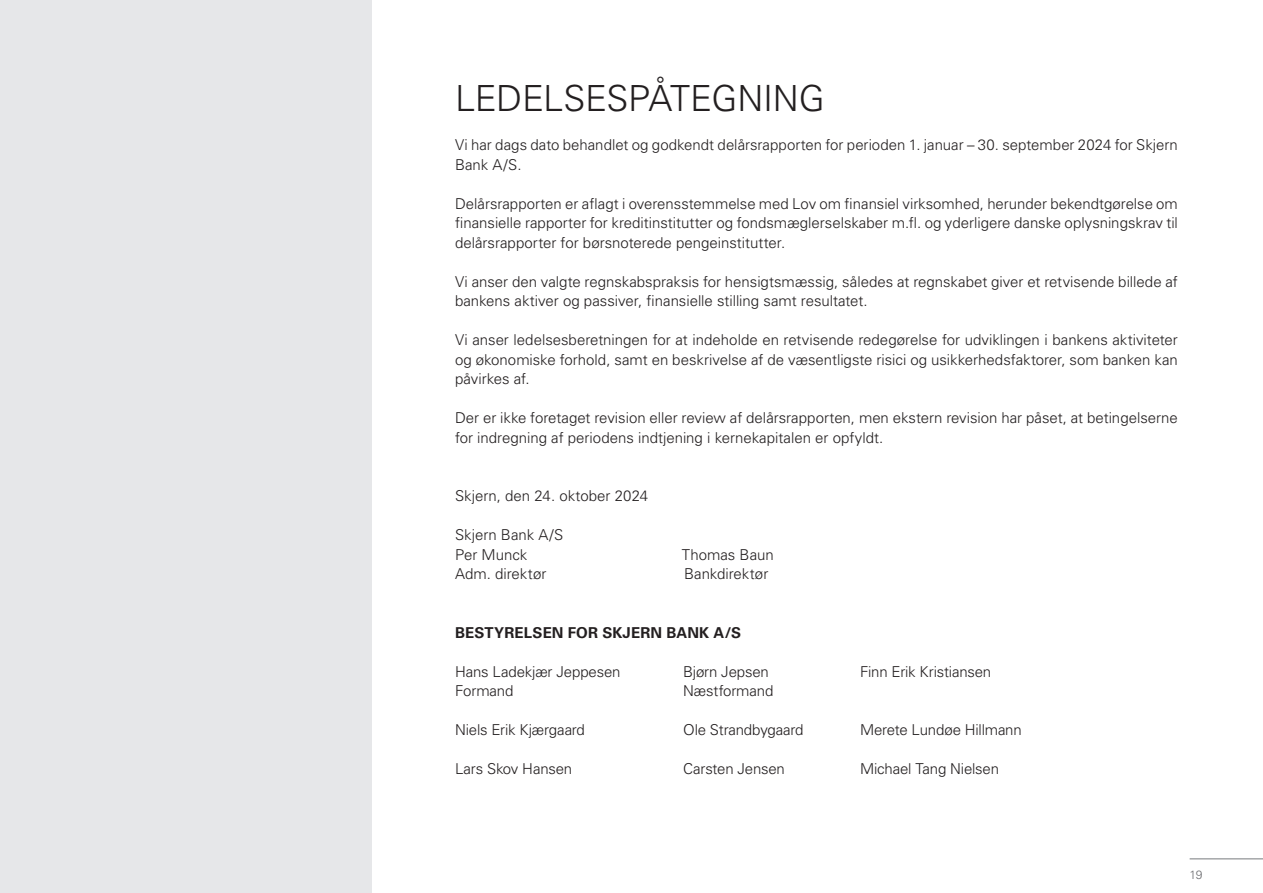
<style>
.page{position:relative;width:1263px;height:893px;background:#fff}
.page>*{position:absolute;margin:0;border:0;box-sizing:border-box;transform-origin:0 0}
.Mellemrubrik_copy-rød{font:300 36px "Univers LT Std";letter-spacing:-.005em;color:#231f20}
.Brødtekst-10{font:300 15px/19.5px "Univers LT Std";color:#231f20}
.Brødtekst-10-2{font:700 15px "Univers LT Std";letter-spacing:.01em;color:#231f20}
.t1{font:300 12px "Univers LT Std";color:#6c6d70}
</style>
<div class="page">
<hr style="left:1189px;top:858px;width:74px;height:1px;background:#808285">
<div style="left:0;top:0;width:371px;height:892px;background:#e6e7e9"></div>
<p class="Mellemrubrik_copy-rød" style="left:455px;top:77px;width:371px">LEDELSESPÅTEGNING</p>
<p class="Brødtekst-10" style="left:455px;top:135px;width:724px">Vi har dags dato behandlet og godkendt delårsrapporten for perioden 1. januar – 30. september 2024 for Skjern<br>Bank A/S.</p>
<p class="Brødtekst-10" style="left:455px;top:194px;width:724px;text-align:justify">Delårsrapporten er aflagt i overensstemmelse med Lov om finansiel virksomhed, herunder bekendtgørelse om finansielle rapporter for kreditinstitutter og fondsmæglerselskaber m.fl. og yderligere danske oplysningskrav til delårsrapporter for børsnoterede pengeinstitutter.</p>
<p class="Brødtekst-10" style="left:455px;top:272px;width:724px">Vi anser den valgte regnskabspraksis for hensigtsmæssig, således at regnskabet giver et retvisende billede af bankens aktiver og passiver, finansielle stilling samt resultatet.</p>
<p class="Brødtekst-10" style="left:455px;top:330px;width:724px;text-align:justify">Vi anser ledelsesberetningen for at indeholde en retvisende redegørelse for udviklingen i bankens aktiviteter og økonomiske forhold, samt en beskrivelse af de væsentligste risici og usikkerhedsfaktorer, som banken kan påvirkes af.</p>
<p class="Brødtekst-10" style="left:455px;top:408px;width:724px">Der er ikke foretaget revision eller review af delårsrapporten, men ekstern revision har påset, at betingelserne for indregning af periodens indtjening i kernekapitalen er opfyldt.</p>
<p class="Brødtekst-10" style="left:455px;top:486px;width:195px">Skjern, den 24. oktober 2024</p>
<p class="Brødtekst-10" style="left:455px;top:525px;width:110px">Skjern Bank A/S</p>
<p class="Brødtekst-10" style="left:455px;top:545px;width:74px">Per Munck</p>
<p class="Brødtekst-10" style="left:682px;top:545px;width:94px">Thomas Baun</p>
<p class="Brødtekst-10" style="left:455px;top:564px;width:93px">Adm. direktør</p>
<p class="Brødtekst-10" style="left:684px;top:564px;width:86px">Bankdirektør</p>
<p class="Brødtekst-10-2" style="left:455px;top:624px;width:288px">BESTYRELSEN FOR SKJERN BANK A/S</p>
<p class="Brødtekst-10" style="left:455px;top:662px;width:167px">Hans Ladekjær Jeppesen</p>
<p class="Brødtekst-10" style="left:683px;top:662px;width:87px">Bjørn Jepsen</p>
<p class="Brødtekst-10" style="left:860px;top:662px;width:133px">Finn Erik Kristiansen</p>
<p class="Brødtekst-10" style="left:455px;top:681px;width:60px">Formand</p>
<p class="Brødtekst-10" style="left:683px;top:681px;width:92px">Næstformand</p>
<p class="Brødtekst-10" style="left:455px;top:720px;width:131px">Niels Erik Kjærgaard</p>
<p class="Brødtekst-10" style="left:683px;top:720px;width:122px">Ole Strandbygaard</p>
<p class="Brødtekst-10" style="left:860px;top:720px;width:163px">Merete Lundøe Hillmann</p>
<p class="Brødtekst-10" style="left:455px;top:759px;width:119px">Lars Skov Hansen</p>
<p class="Brødtekst-10" style="left:683px;top:759px;width:103px">Carsten Jensen</p>
<p class="Brødtekst-10" style="left:860px;top:759px;width:141px">Michael Tang Nielsen</p>
<p class="t1" style="left:1189px;top:867px;width:14px">19</p>
</div>
